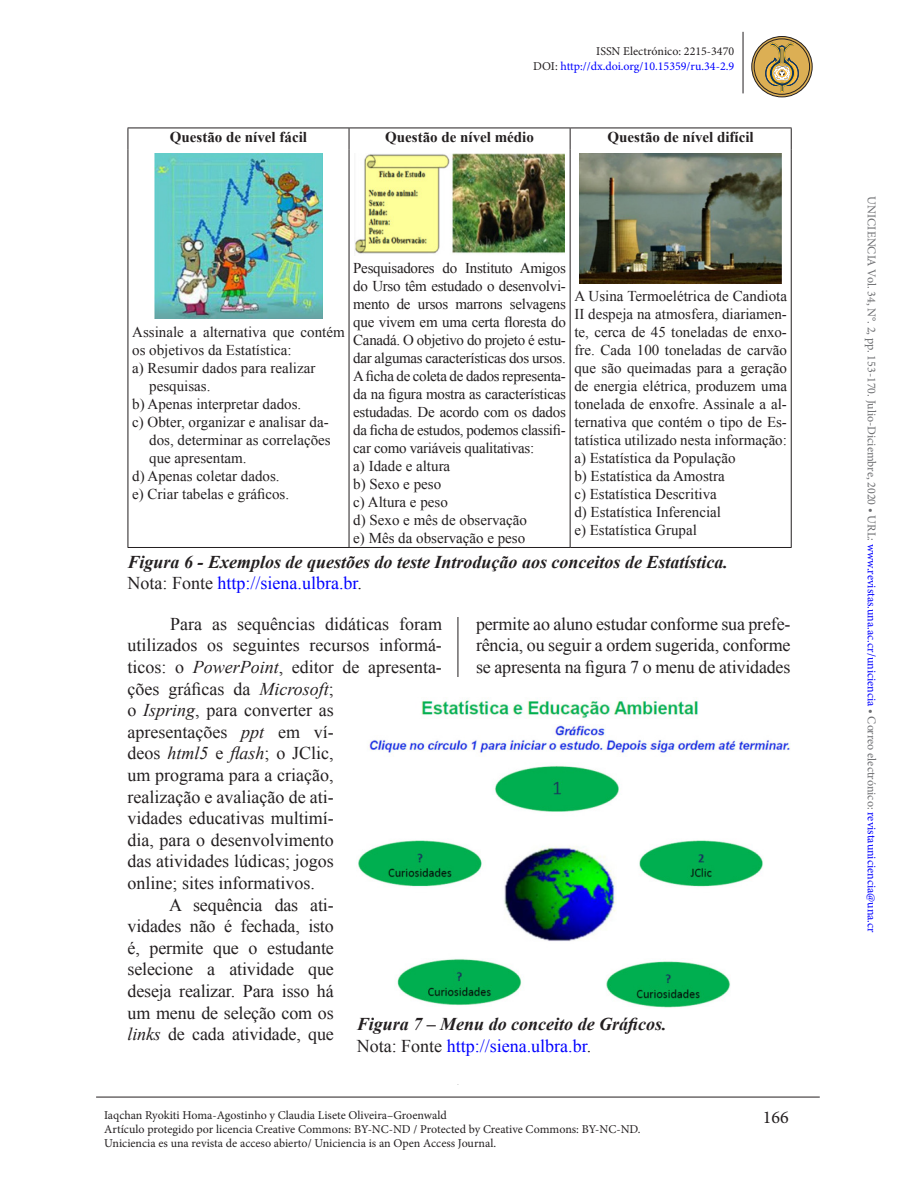
<style>
.page{position:relative;width:918px;height:1188px;background:#fff}
.page>*{position:absolute;margin:0;border:0;box-sizing:border-box;transform-origin:0 0}
.texto_general{font:18px/21.6px "Times New Roman";color:#231f20;text-align:justify}
.figura_titulo{font:italic 700 18px "Times New Roman";color:#231f20}
.figura_titulo-2{font:18px "Times New Roman";color:#00f}
.t1{font:18px "Minion Pro";color:#231f20}
.textos_tablas{font:15px/18px "Times New Roman";color:#231f20}
.encabezado_tablas{font:700 15px "Times New Roman";color:#231f20}
.t2{font:12px/14.4px "Minion Pro";color:#231f20}
.t3{font:12px "Minion Pro";color:#6c6d70}
.t4{font:12px/14.4px "Minion Pro";color:#00f;text-align:right}
.s1{color:#231f20}
.s2{font-style:italic}
.s3{color:#00f}
</style>
<div class="page">
<hr style="left:743px;top:32px;width:1px;height:61px;background:#231f20">
<hr style="left:458px;top:110px;width:1px;height:974px;background:#231f20">
<hr style="left:96px;top:1097px;width:724px;height:1px;background:#231f20">
<svg style="left:752px;top:37px;width:60px;height:60px"></svg>
<div style="left:754px;top:39px;width:56px;height:56px;border:1px solid #231f20;border-radius:50%"></div>
<div style="left:751px;top:36px;width:62px;height:61px;border:1px solid #231f20;border-radius:50%"></div>
<svg style="left:765px;top:42px;width:34px;height:50px"></svg>
<hr style="left:128px;top:128px;width:221px;height:1px;background:#231f20">
<svg style="left:128px;top:128px;width:1px;height:21px"></svg>
<hr style="left:349px;top:128px;width:221px;height:1px;background:#231f20">
<svg style="left:349px;top:128px;width:1px;height:21px"></svg>
<hr style="left:570px;top:128px;width:222px;height:1px;background:#231f20">
<svg style="left:570px;top:128px;width:1px;height:21px"></svg>
<svg style="left:791px;top:128px;width:1px;height:21px"></svg>
<hr style="left:128px;top:149px;width:1px;height:398px;background:#231f20">
<hr style="left:349px;top:149px;width:1px;height:398px;background:#231f20">
<hr style="left:570px;top:149px;width:1px;height:398px;background:#231f20">
<hr style="left:791px;top:149px;width:1px;height:398px;background:#231f20">
<hr style="left:128px;top:547px;width:221px;height:1px;background:#231f20">
<hr style="left:349px;top:547px;width:221px;height:1px;background:#231f20">
<hr style="left:570px;top:547px;width:222px;height:1px;background:#231f20">
<img style="left:155px;top:153px;width:167px;height:166px">
<img style="left:355px;top:153px;width:210px;height:102px">
<img style="left:580px;top:153px;width:202px;height:130px">
<img style="left:358px;top:698px;width:432px;height:311px">
<p class="t4" style="left:533px;top:45px;width:203px"><span class="s1">ISSN Electrónico: 2215-3470<br>DOI:</span> http://dx.doi.org/10.15359/ru.34-2.9</p>
<p class="encabezado_tablas" style="left:170px;top:127px;width:139px">Questão de nível fácil</p>
<p class="encabezado_tablas" style="left:385px;top:127px;width:150px">Questão de nível médio</p>
<p class="encabezado_tablas" style="left:608px;top:127px;width:148px">Questão de nível difícil</p>
<p class="textos_tablas" style="left:353px;top:259px;width:214px;text-align:justify">Pesquisadores do Instituto Amigos do Urso têm estudado o desenvolvi&shy;mento de ursos marrons selvagens que vivem em uma certa floresta do Canadá. O objetivo do projeto é estu&shy;dar algumas características dos ursos.<br>A ficha de coleta de dados representa&shy;da na figura mostra as características estudadas. De acordo com os dados da ficha de estudos, podemos classifi&shy;car como variáveis qualitativas:</p>
<p class="textos_tablas" style="left:353px;top:457px;width:99px">a) Idade e altura</p>
<p class="textos_tablas" style="left:353px;top:475px;width:89px">b) Sexo e peso</p>
<p class="textos_tablas" style="left:353px;top:493px;width:96px">c) Altura e peso</p>
<p class="textos_tablas" style="left:353px;top:511px;width:175px">d) Sexo e mês de observação</p>
<p class="textos_tablas" style="left:353px;top:529px;width:174px">e) Mês da observação e peso</p>
<p class="textos_tablas" style="left:574px;top:287px;width:214px;text-align:justify">A Usina Termoelétrica de Candiota II despeja na atmosfera, diariamen&shy;te, cerca de 45 toneladas de enxo&shy;fre. Cada 100 toneladas de carvão que são queimadas para a geração de energia elétrica, produzem uma tonelada de enxofre. Assinale a al&shy;ternativa que contém o tipo de Es&shy;tatística utilizado nesta informação:</p>
<p class="textos_tablas" style="left:574px;top:449px;width:163px">a) Estatística da População</p>
<p class="textos_tablas" style="left:574px;top:467px;width:152px">b) Estatística da Amostra</p>
<p class="textos_tablas" style="left:574px;top:485px;width:144px">c) Estatística Descritiva</p>
<p class="textos_tablas" style="left:574px;top:503px;width:148px">d) Estatística Inferencial</p>
<p class="textos_tablas" style="left:574px;top:521px;width:124px">e) Estatística Grupal</p>
<p class="figura_titulo" style="left:128px;top:549px;width:602px">Figura 6 - Exemplos de questões do teste Introdução aos conceitos de Estatística.</p>
<p class="figura_titulo-2" style="left:128px;top:571px;width:236px"><span class="s1">Nota: Fonte</span> http://siena.ulbra.br<span class="s1">.</span></p>
<p class="texto_general" style="left:128px;top:613px;width:316px;text-align:left;text-indent:43px">Para as sequências didáticas foram utilizados os seguintes recursos informá&shy;ticos: o <span class="s2">PowerPoint</span>, editor de apresenta&shy;ções gráficas da <span class="s2">Microsoft</span>;<br>o <span class="s2">Ispring</span>, para converter as<br>apresentações <span class="s2">ppt</span> em ví-<br>deos <span class="s2">html5</span> e <span class="s2">flash</span>; o JClic,<br>um programa para a criação,<br>realização e avaliação de ati-<br>vidades educativas multimí-<br>dia, para o desenvolvimento<br>das atividades lúdicas; jogos<br>online; sites informativos.</p>
<p class="texto_general" style="left:128px;top:893px;width:208px;text-indent:42px">A sequência das ati&shy;vidades não é fechada, isto é, permite que o estudante selecione a atividade que deseja realizar. Para isso há um menu de seleção com os <span class="s2">links</span> de cada atividade, que</p>
<p class="textos_tablas" style="left:132px;top:323px;width:214px">Assinale a alternativa que contém os objetivos da Estatística:</p>
<p class="textos_tablas" style="left:149px;top:359px;width:168px;text-indent:-17px">a) Resumir dados para realizar pesquisas.</p>
<p class="textos_tablas" style="left:132px;top:395px;width:171px">b) Apenas interpretar dados.</p>
<p class="textos_tablas" style="left:149px;top:413px;width:183px;text-indent:-17px">c) Obter, organizar e analisar da&shy;dos, determinar as correlações que apresentam.</p>
<p class="textos_tablas" style="left:132px;top:467px;width:149px">d) Apenas coletar dados.</p>
<p class="textos_tablas" style="left:132px;top:485px;width:159px">e) Criar tabelas e gráficos.</p>
<p class="texto_general" style="left:476px;top:613px;width:316px">permite ao aluno estudar conforme sua prefe&shy;rência, ou seguir a ordem sugerida, conforme se apresenta na figura 7 o menu de atividades</p>
<p class="figura_titulo" style="left:357px;top:1012px;width:312px">Figura 7 – Menu do conceito de Gráficos.</p>
<p class="figura_titulo-2" style="left:357px;top:1034px;width:236px"><span class="s1">Nota: Fonte</span> http://siena.ulbra.br<span class="s1">.</span></p>
<p class="t2" style="left:104px;top:1108px;width:538px">Iaqchan Ryokiti Homa-Agostinho y Claudia Lisete Oliveira–Groenwald<br>Artículo protegido por licencia Creative Commons: BY-NC-ND / Protected by Creative Commons: BY-NC-ND.<br>Uniciencia es una revista de acceso abierto/ Uniciencia is an Open Access Journal.</p>
<p class="t1" style="left:763px;top:1105px;width:27px">166</p>
<p class="t3" style="left:880px;top:196px;width:738px;rotate:90deg">UNICIENCIA Vol. 34, N°. 2, pp. 153-170. Julio-Diciembre, 2020 • URL: <span class="s3">www.revistas.una.ac.cr/uniciencia</span> • Correo electrónico: <span class="s3">revistauniciencia@una.cr</span></p>
</div>
